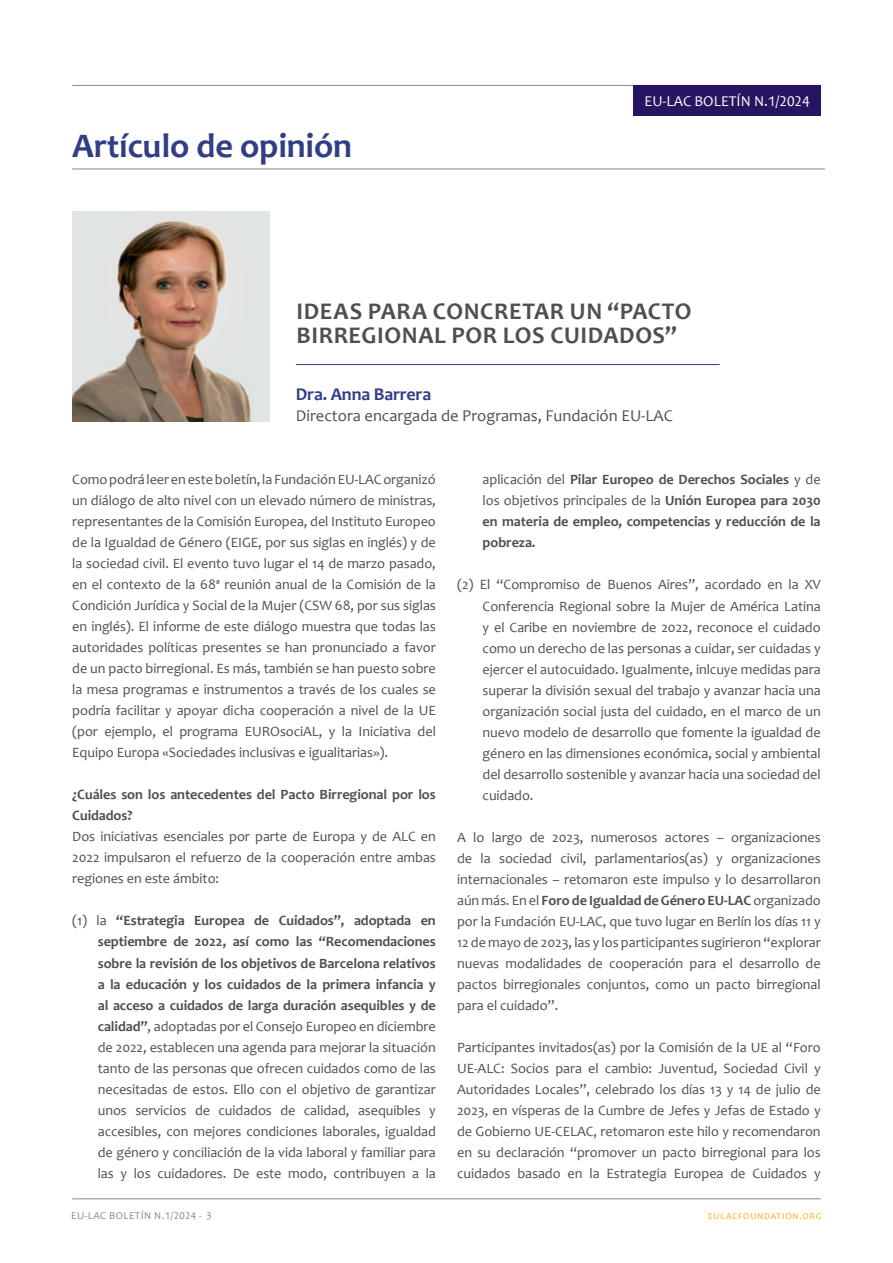
<style>
.page{position:relative;width:893px;height:1263px;background:#fff}
.page>*{position:absolute;margin:0;border:0;box-sizing:border-box;transform-origin:0 0}
.t1{font:700 34.5px "Candara";letter-spacing:-.005em;color:#313e85}
.t2{font:700 24px/24px "Candara";letter-spacing:.025em;color:#4d5053}
.t3{font:700 18px "Candara";letter-spacing:-.01em;color:#313e85}
.t4{font:16.5px "Candara";color:#4d5053}
.t5{font:15px "Candara";color:#fff}
.t6{font:14.25px/21px "Candara";letter-spacing:-.005em;color:#4d5053;text-align:justify}
.t7{font:700 14.25px/21px "Candara";letter-spacing:-.005em;color:#4d5053}
.t8{font:10.5px "Candara";letter-spacing:.04em;color:#868786}
.t9{font:9px "Candara";letter-spacing:.09em;color:#f9ae00}
.s1{font-weight:700}
.s2{font-weight:400}
</style>
<div class="page">
<hr style="left:72px;top:85px;width:749px;height:1px;background:#85898a">
<hr style="left:72px;top:1198px;width:749px;height:1px;background:#85898a">
<div style="left:634px;top:86px;width:187px;height:30px;background:#281561"></div>
<hr style="left:72px;top:169px;width:753px;height:1px;background:#85898a">
<img style="left:72px;top:211px;width:198px;height:210px">
<hr style="left:296px;top:364px;width:424px;height:1px;background:#313e85">
<h1 class="t1" style="left:72px;top:125px;width:281px">Artículo de opinión</h1>
<p class="t5" style="left:645px;top:92px;width:167px">EU-LAC BOLETÍN N.1/2024</p>
<h2 class="t2" style="left:296px;top:299px;width:397px">IDEAS PARA CONCRETAR UN “PACTO<br>BIRREGIONAL POR LOS CUIDADOS”</h2>
<p class="t3" style="left:296px;top:384px;width:137px">Dra. Anna Barrera</p>
<p class="t4" style="left:296px;top:406px;width:378px">Directora encargada de Programas, Fundación EU-LAC</p>
<p class="t6" style="left:72px;top:469px;width:365px">Como podrá leer en este boletín, la Fundación EU-LAC organizó un diálogo de alto nivel con un elevado número de ministras, representantes de la Comisión Europea, del Instituto Europeo de la Igualdad de Género (EIGE, por sus siglas en inglés) y de la sociedad civil. El evento tuvo lugar el 14 de marzo pasado, en el contexto de la 68ª reunión anual de la Comisión de la Condición Jurídica y Social de la Mujer (CSW 68, por sus siglas en inglés). El informe de este diálogo muestra que todas las autoridades políticas presentes se han pronunciado a favor de un pacto birregional. Es más, también se han puesto sobre la mesa programas e instrumentos a través de los cuales se podría facilitar y apoyar dicha cooperación a nivel de la UE (por ejemplo, el programa EUROsociAL, y la Iniciativa del Equipo Europa «Sociedades inclusivas e igualitarias»).</p>
<p class="t7" style="left:72px;top:784px;width:365px">¿Cuáles son los antecedentes del Pacto Birregional por los<br>Cuidados?</p>
<p class="t6" style="left:72px;top:826px;width:365px">Dos iniciativas esenciales por parte de Europa y de ALC en 2022 impulsaron el refuerzo de la cooperación entre ambas regiones en este ámbito:</p>
<p class="t6" style="left:98px;top:910px;width:340px;text-indent:-26px">(1) la <span class="s1">“Estrategia Europea de Cuidados”, adoptada en septiembre de 2022, así como las “Recomendaciones sobre la revisión de los objetivos de Barcelona relativos a la educación y los cuidados de la primera infancia y al acceso a cuidados de larga duración asequibles y de calidad”</span>, adoptadas por el Consejo Europeo en diciembre de 2022, establecen una agenda para mejorar la situación tanto de las personas que ofrecen cuidados como de las necesitadas de estos. Ello con el objetivo de garantizar unos servicios de cuidados de calidad, asequibles y accesibles, con mejores condiciones laborales, igualdad de género y conciliación de la vida laboral y familiar para las y los cuidadores. De este modo, contribuyen a la</p>
<p class="t7" style="left:483px;top:469px;width:340px;text-align:justify"><span class="s2">aplicación del</span> Pilar Europeo de Derechos Sociales <span class="s2">y de los objetivos principales de la</span> Unión Europea para 2030 en materia de empleo, competencias y reducción de la pobreza.</p>
<p class="t6" style="left:483px;top:574px;width:340px;text-indent:-26px">(2) El “Compromiso de Buenos Aires”, acordado en la XV Conferencia Regional sobre la Mujer de América Latina y el Caribe en noviembre de 2022, reconoce el cuidado como un derecho de las personas a cuidar, ser cuidadas y ejercer el autocuidado. Igualmente, inlcuye medidas para superar la división sexual del trabajo y avanzar hacia una organización social justa del cuidado, en el marco de un nuevo modelo de desarrollo que fomente la igualdad de género en las dimensiones económica, social y ambiental del desarrollo sostenible y avanzar hacia una sociedad del cuidado.</p>
<p class="t6" style="left:457px;top:826px;width:365px">A lo largo de 2023, numerosos actores – organizaciones de la sociedad civil, parlamentarios(as) y organizaciones internacionales – retomaron este impulso y lo desarrollaron aún más. En el <span class="s1">Foro de Igualdad de Género EU-LAC</span> organizado por la Fundación EU-LAC, que tuvo lugar en Berlín los días 11 y 12 de mayo de 2023, las y los participantes sugirieron “explorar nuevas modalidades de cooperación para el desarrollo de pactos birregionales conjuntos, como un pacto birregional para el cuidado”.</p>
<p class="t6" style="left:457px;top:1036px;width:365px">Participantes invitados(as) por la Comisión de la UE al “Foro UE-ALC: Socios para el cambio: Juventud, Sociedad Civil y Autoridades Locales”, celebrado los días 13 y 14 de julio de 2023, en vísperas de la Cumbre de Jefes y Jefas de Estado y de Gobierno UE-CELAC, retomaron este hilo y recomendaron en su declaración “promover un pacto birregional para los cuidados basado en la Estrategia Europea de Cuidados y</p>
<p class="t8" style="left:71px;top:1210px;width:142px">EU-LAC BOLETÍN N.1/2024 - 3</p>
<p class="t9" style="left:708px;top:1211px;width:115px">EULACFOUNDATION.ORG</p>
</div>
